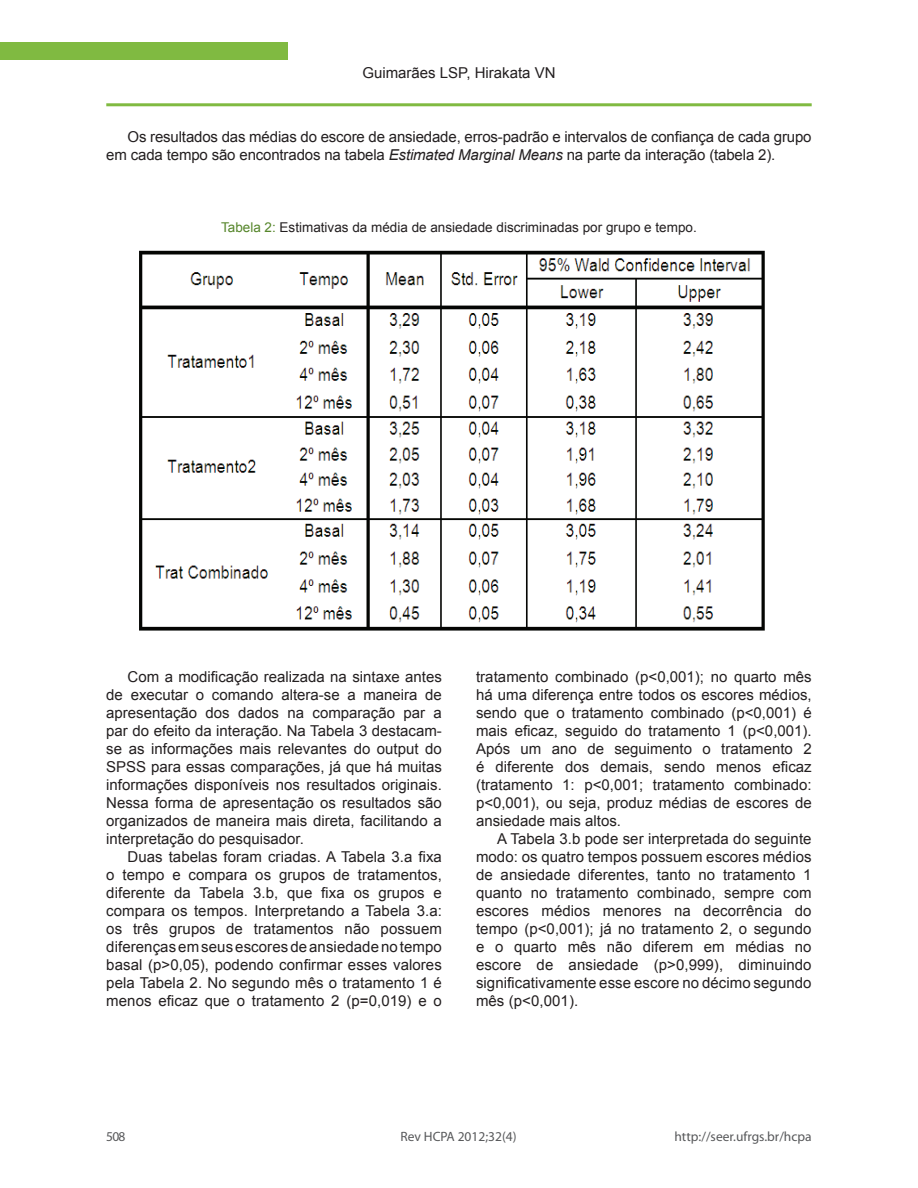
<style>
.page{position:relative;width:918px;height:1188px;background:#fff}
.page>*{position:absolute;margin:0;border:0;box-sizing:border-box;transform-origin:0 0}
.t1{font:15px/18px "Arial";color:#231f20;text-align:justify}
.t2{font:13.5px "Arial";color:#231f20}
.t3{font:13.5px "Myriad Pro";color:#57585a}
.s1{font-style:italic}
.s2{color:#56862b}
</style>
<div class="page">
<hr style="left:106px;top:103px;width:706px;height:3px;background:#80ba41">
<div style="left:0;top:43px;width:288px;height:17px;background:#80ba41"></div>
<img style="left:139px;top:250px;width:626px;height:381px">
<p class="t1" style="left:362px;top:64px;width:195px">Guimarães LSP, Hirakata VN</p>
<p class="t1" style="left:106px;top:128px;width:707px;text-indent:21px">Os resultados das médias do escore de ansiedade, erros-padrão e intervalos de confiança de cada grupo em cada tempo são encontrados na tabela <span class="s1">Estimated Marginal Means</span> na parte da interação (tabela 2).</p>
<p class="t2" style="left:221px;top:219px;width:477px"><span class="s2">Tabela 2:</span> Estimativas da média de ansiedade discriminadas por grupo e tempo.</p>
<p class="t1" style="left:106px;top:668px;width:337px;text-indent:21px">Com a modificação realizada na sintaxe antes de executar o comando altera-se a maneira de apresentação dos dados na comparação par a par do efeito da interação. Na Tabela 3 destacam&shy;se as informações mais relevantes do output do SPSS para essas comparações, já que há muitas informações disponíveis nos resultados originais.<br>Nessa forma de apresentação os resultados são organizados de maneira mais direta, facilitando a interpretação do pesquisador.</p>
<p class="t1" style="left:106px;top:848px;width:337px;text-indent:21px">Duas tabelas foram criadas. A Tabela 3.a fixa o tempo e compara os grupos de tratamentos, diferente da Tabela 3.b, que fixa os grupos e compara os tempos. Interpretando a Tabela 3.a: os três grupos de tratamentos não possuem diferenças em seus escores de ansiedade no tempo basal (p&gt;0,05), podendo confirmar esses valores pela Tabela 2. No segundo mês o tratamento 1 é menos eficaz que o tratamento 2 (p=0,019) e o</p>
<p class="t1" style="left:476px;top:668px;width:337px">tratamento combinado (p&lt;0,001); no quarto mês há uma diferença entre todos os escores médios, sendo que o tratamento combinado (p&lt;0,001) é mais eficaz, seguido do tratamento 1 (p&lt;0,001).<br>Após um ano de seguimento o tratamento 2 é diferente dos demais, sendo menos eficaz (tratamento 1: p&lt;0,001; tratamento combinado: p&lt;0,001), ou seja, produz médias de escores de ansiedade mais altos.</p>
<p class="t1" style="left:476px;top:830px;width:337px;text-indent:21px">A Tabela 3.b pode ser interpretada do seguinte modo: os quatro tempos possuem escores médios de ansiedade diferentes, tanto no tratamento 1 quanto no tratamento combinado, sempre com escores médios menores na decorrência do tempo (p&lt;0,001); já no tratamento 2, o segundo e o quarto mês não diferem em médias no escore de ansiedade (p&gt;0,999), diminuindo significativamente esse escore no décimo segundo mês (p&lt;0,001).</p>
<p class="t3" style="left:106px;top:1128px;width:21px">508</p>
<p class="t3" style="left:400px;top:1128px;width:118px">Rev HCPA 2012;32(4)</p>
<p class="t3" style="left:675px;top:1128px;width:139px">http://seer.ufrgs.br/hcpa</p>
</div>
